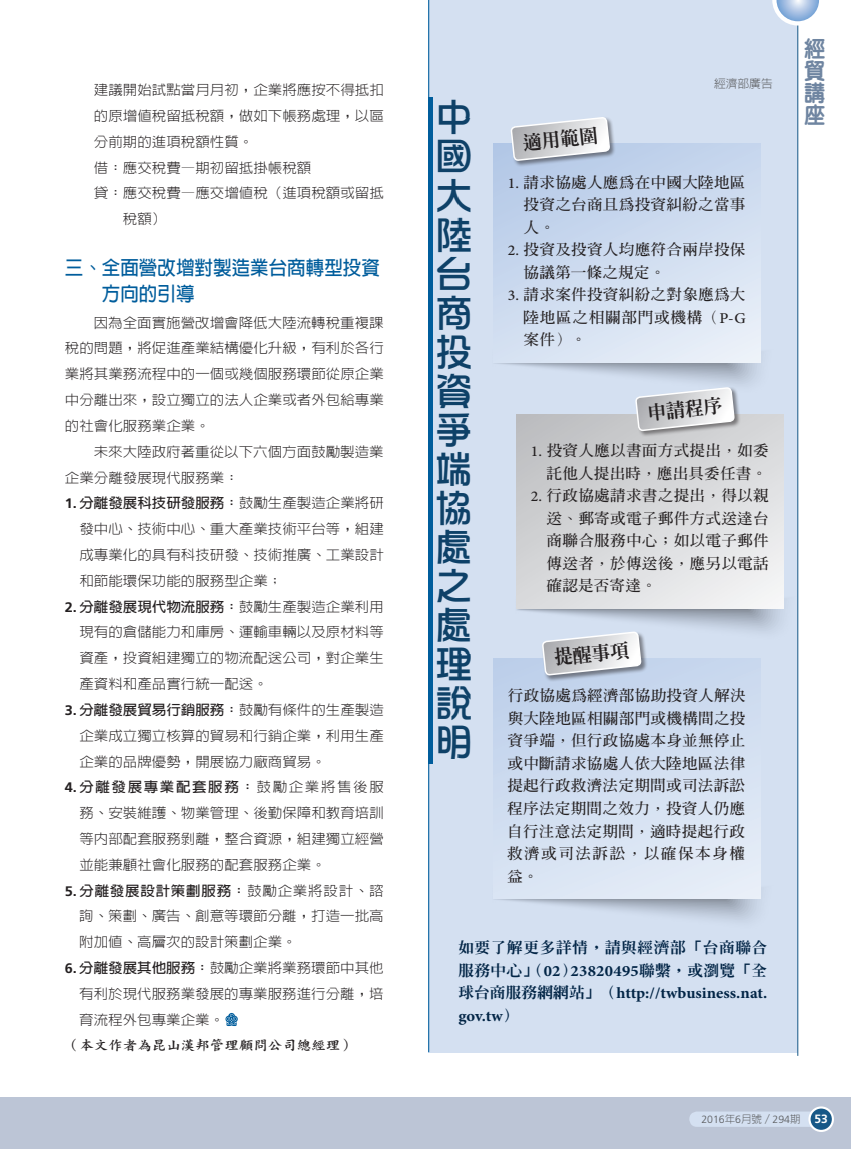
<style>
.page{position:relative;width:851px;height:1149px;background:#fff}
.page>*{position:absolute;margin:0;border:0;box-sizing:border-box;transform-origin:0 0}
.t1{font:39px/39px "DF Hua Zong Std W5";color:#0e4168;text-align:justify}
.t2{font:800 21.75px/21.8px "AR Yuan B5";color:#6f85a1;text-align:justify;scale:.95 1}
.t3{font:700 19.5px/25.8px "AR Hei B5";color:#005d9c;scale:.95 1}
.t4{font:800 18.75px "AR Ming B5";color:#231f20}
.t5{font:700 15.75px/22.5px "Minion Pro";color:#022546;scale:1.05 1}
.t6{font:700 15px/22.5px "AR Ming B5";letter-spacing:.005em;color:#231f20;text-align:justify;scale:1.05 1}
.t7{font:800 15px/22.5px "AR Ming B5";letter-spacing:.035em;color:#022546;scale:1.05 1}
.t8{font:300 13.8px/25.8px "AR Hei B5";color:#231f20;text-align:justify;scale:1.05 1}
.t9{font:700 13.8px "AR Hei B5";color:#231f20;scale:1.05 1}
.t10{font:700 13.8px "AR Hei B5";letter-spacing:.11em;color:#231f20;scale:1.05 1}
.t11{font:13.8px "DF Kai Shu Std W7";color:#231f20;scale:1.05 1}
.t12{font:300 11.7px "AR Hei B5";color:#57585a}
.t13{font:300 10.5px "Frutiger";color:#57585a}
.s1{font-family:"Frutiger";font-weight:700}
.s2{font-weight:700}
.s3{font-family:"Frutiger"}
.s4{font-weight:300}
.s5{font-family:"Minion Pro";font-weight:500}
.s6{font-family:"Minion Pro";font-weight:700;font-size:15.75px}
.s7{font-family:"AR Ming B5";font-weight:800;font-size:15px}
.s8{font-family:"AR Hei B5"}
.s9{font-weight:700;font-size:12px;color:#fff}
</style>
<div class="page">
<div style="left:428px;top:0;width:369px;height:1051px;background:#d4e0f1"></div>
<hr style="left:428px;top:98px;width:4px;height:665px;background:#005d9c">
<hr style="left:428px;top:0;width:1px;height:1051px;background:#005d9c">
<img style="left:496px;top:119px;width:303px;height:246px">
<div style="left:493px;top:143px;width:267px;height:219px;background:linear-gradient(to bottom,#bccfea,#e1e9f6)"></div>
<div style="left:510px;top:116px;width:112px;height:57px;background:#231f20;opacity:.5"></div>
<svg style="left:511px;top:116px;width:98px;height:69px;background:#c7d0dd"></svg>
<img style="left:516px;top:365px;width:283px;height:289px">
<svg style="left:516px;top:415px;width:267px;height:193px"></svg>
<div style="left:634px;top:386px;width:113px;height:57px;background:#231f20;opacity:.5"></div>
<svg style="left:635px;top:363px;width:99px;height:92px"></svg>
<img style="left:496px;top:654px;width:303px;height:296px">
<div style="left:493px;top:658px;width:267px;height:240px;background:linear-gradient(to bottom,#c2d3ec,#e1eaf6)"></div>
<div style="left:541px;top:630px;width:112px;height:57px;background:#231f20;opacity:.5"></div>
<svg style="left:542px;top:607px;width:98px;height:92px"></svg>
<div style="left:0;top:1097px;width:850px;height:51px;background:#bcc5d6"></div>
<div style="left:689px;top:1111px;width:132px;height:15px;background:#d4e0f1;border-radius:8px"></div>
<div style="left:809px;top:1107px;width:23px;height:23px;background:#175887;border-radius:50%"></div>
<div style="left:808px;top:1106px;width:25px;height:25px;border:2px solid #fff;border-radius:50%"></div>
<hr style="left:797px;top:0;width:1px;height:1055px;background:#175887">
<svg style="left:772px;top:0;width:47px;height:26px"></svg>
<svg style="left:225px;top:1013px;width:13px;height:12px"></svg>
<p class="t8" style="left:94px;top:77px;width:277px">建議開始試點當月月初，企業將應按不得抵扣</p>
<p class="t8" style="left:94px;top:103px;width:277px">的原增值稅留抵稅額，做如下帳務處理，以區</p>
<p class="t8" style="left:94px;top:129px;width:153px">分前期的進項稅額性質。</p>
<p class="t8" style="left:94px;top:154px;width:208px">借：應交稅費—期初留抵掛帳稅額</p>
<p class="t8" style="left:94px;top:180px;width:277px">貸：應交稅費—應交增值稅（進項稅額或留抵</p>
<p class="t8" style="left:123px;top:206px;width:43px">稅額）</p>
<h3 class="t3" style="left:102px;top:254px;width:294px;text-indent:-37px">三、全面營改增對製造業台商轉型投資方向的引導</h3>
<p class="t8" style="left:65px;top:309px;width:305px;text-indent:29px">因為全面實施營改增會降低大陸流轉稅重複課稅的問題，將促進產業結構優化升級，有利於各行業將其業務流程中的一個或幾個服務環節從原企業中分離出來，設立獨立的法人企業或者外包給專業的社會化服務業企業。</p>
<p class="t8" style="left:65px;top:438px;width:305px;text-indent:29px">未來大陸政府著重從以下六個方面鼓勵製造業企業分離發展現代服務業：</p>
<p class="t8" style="left:79px;top:490px;width:291px;text-indent:-15px"><span class="s1">1.</span> <span class="s2">分離發展科技研發服務：</span>鼓勵生產製造企業將研發中心、技術中心、重大產業技術平台等，組建成專業化的具有科技研發、技術推廣、工業設計和節能環保功能的服務型企業；</p>
<p class="t8" style="left:79px;top:593px;width:291px;text-indent:-15px"><span class="s1">2.</span> <span class="s2">分離發展現代物流服務：</span>鼓勵生產製造企業利用現有的倉儲能力和庫房、運輸車輛以及原材料等資產，投資組建獨立的物流配送公司，對企業生產資料和產品實行統一配送。</p>
<p class="t9" style="left:65px;top:702px;width:305px"><span class="s3">3.</span> 分離發展貿易行銷服務：<span class="s4">鼓勵有條件的生產製造</span></p>
<p class="t8" style="left:79px;top:722px;width:291px">企業成立獨立核算的貿易和行銷企業，利用生產</p>
<p class="t8" style="left:79px;top:748px;width:236px">企業的品牌優勢，開展協力廠商貿易。</p>
<p class="t10" style="left:65px;top:780px;width:305px"><span class="s3">4.</span>分離發展專業配套服務：<span class="s4">鼓勵企業將售後服</span></p>
<p class="t8" style="left:79px;top:799px;width:291px">務、安裝維護、物業管理、後勤保障和教育培訓</p>
<p class="t8" style="left:79px;top:825px;width:291px">等內部配套服務剝離，整合資源，組建獨立經營</p>
<p class="t8" style="left:79px;top:851px;width:236px">並能兼顧社會化服務的配套服務企業。</p>
<p class="t8" style="left:79px;top:877px;width:291px;text-indent:-14px"><span class="s1">5.</span> <span class="s2">分離發展設計策劃服務：</span>鼓勵企業將設計、諮詢、策劃、廣告、創意等環節分離，打造一批高附加值、高層次的設計策劃企業。</p>
<p class="t8" style="left:79px;top:954px;width:291px;text-indent:-15px"><span class="s1">6.</span> <span class="s2">分離發展其他服務：</span>鼓勵企業將業務環節中其他有利於現代服務業發展的專業服務進行分離，培育流程外包專業企業。</p>
<p class="t11" style="left:65px;top:1037px;width:278px">（本文作者為昆山漢邦管理顧問公司總經理）</p>
<h1 class="t1" style="left:434px;top:97px;width:38px">中國大陸台商投資爭端協處之處理說明</h1>
<h3 class="t4" style="left:522px;top:133px;width:76px;rotate:-6deg">適用範圍</h3>
<p class="t12" style="left:714px;top:77px;width:60px">經濟部廣告</p>
<p class="t6" style="left:523px;top:170px;width:213px;text-indent:-16px"><span class="s5">1.</span> 請求協處人應為在中國大陸地區投資之台商且為投資糾紛之當事人。</p>
<p class="t6" style="left:523px;top:238px;width:213px;text-indent:-16px"><span class="s5">2.</span> 投資及投資人均應符合兩岸投保協議第一條之規定。</p>
<p class="t6" style="left:523px;top:283px;width:213px;text-indent:-16px"><span class="s5">3.</span> 請求案件投資糾紛之對象應為大陸地區之相關部門或機構（<span class="s5">P-G</span>案件）。</p>
<h3 class="t4" style="left:646px;top:403px;width:76px;rotate:-6deg">申請程序</h3>
<p class="t6" style="left:531px;top:439px;width:228px;text-align:right"><span class="s5">1.</span> 投資人應以書面方式提出，如委託他人提出時，應出具委任書。</p>
<p class="t6" style="left:546px;top:484px;width:213px;text-indent:-16px"><span class="s5">2.</span> 行政協處請求書之提出，得以親送、郵寄或電子郵件方式送達台商聯合服務中心；如以電子郵件傳送者，於傳送後，應另以電話確認是否寄達。</p>
<h3 class="t4" style="left:553px;top:648px;width:76px;rotate:-6deg">提醒事項</h3>
<p class="t6" style="left:507px;top:684px;width:229px">行政協處為經濟部協助投資人解決與大陸地區相關部門或機構間之投資爭端，但行政協處本身並無停止或中斷請求協處人依大陸地區法律提起行政救濟法定期間或司法訴訟程序法定期間之效力，投資人仍應自行注意法定期間，適時提起行政救濟或司法訴訟，以確保本身權益。</p>
<p class="t7" style="left:458px;top:935px;width:296px">如要了解更多詳情，請與經濟部「台商聯合服務中心」（<span class="s6">02</span>）<span class="s6">23820495</span>聯繫，或瀏覽「全</p>
<p class="t5" style="left:458px;top:981px;width:296px"><span class="s7">球台商服務網網站」（</span>http://twbusiness.nat. gov.tw<span class="s7">）</span></p>
<h2 class="t2" style="left:804px;top:38px;width:23px">經貿講座</h2>
<p class="t13" style="left:701px;top:1113px;width:128px">2016<span class="s8">年</span>6<span class="s8">月號／</span>294<span class="s8">期</span> <span class="s9">53</span></p>
</div>
